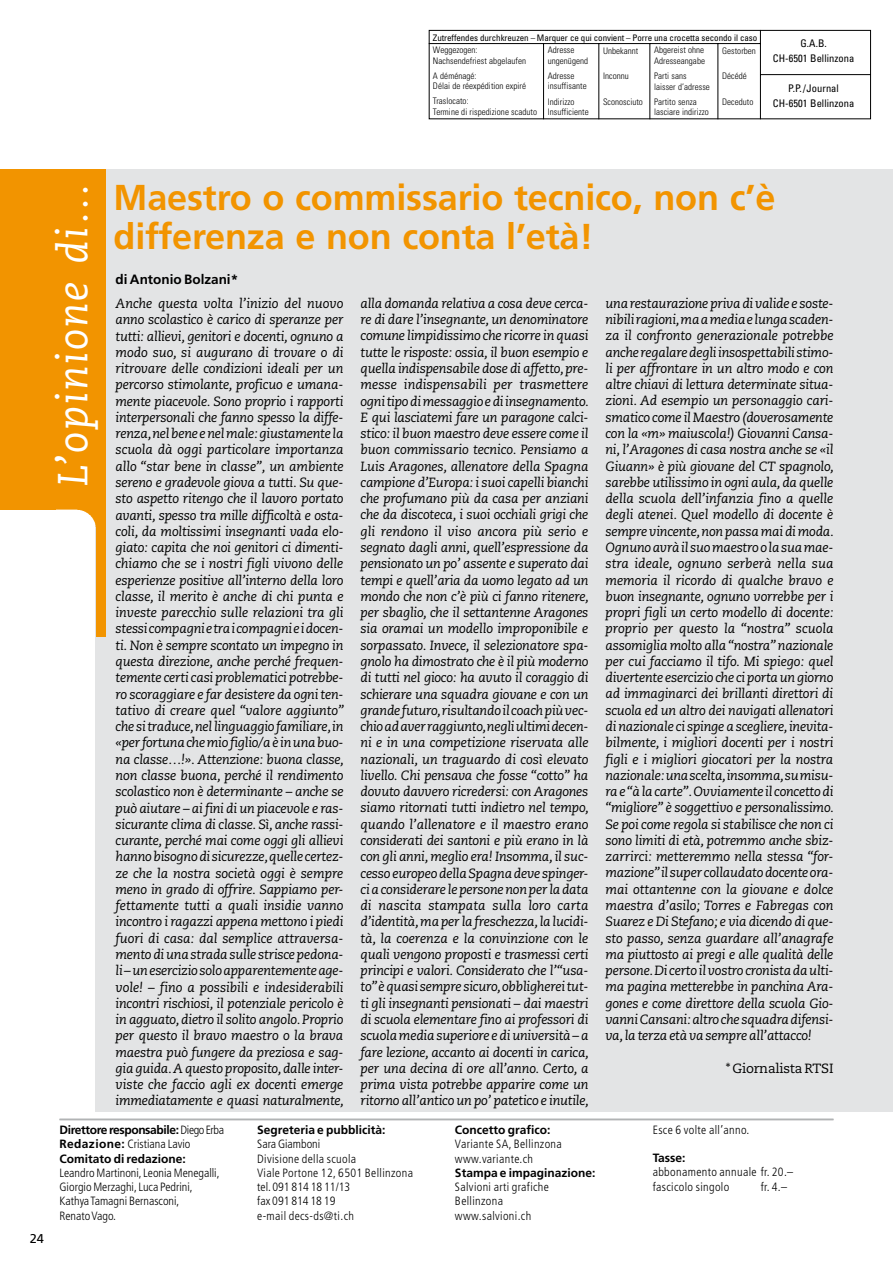
<style>
.page{position:relative;width:893px;height:1263px;background:#fff}
.page>*{position:absolute;margin:0;border:0;box-sizing:border-box;transform-origin:0 0}
.t1{font:italic 42px "Caecilia";letter-spacing:.05em;color:#fff}
.t2{font:700 36px/39px "Frutiger";letter-spacing:-.005em;color:#f29400}
.t3{font:700 13.5px "Frutiger";color:#000}
.t4{font:italic 13.35px/16.2px "Caecilia";letter-spacing:-.015em;color:#000;text-align:justify}
.t5{font:13.35px "Caecilia";letter-spacing:-.015em;color:#000}
.t6{font:12.75px "Frutiger";color:#000}
.t7{font:300 condensed 12px/14.2px "Frutiger";letter-spacing:.03em;color:#000}
.t8{font:300 condensed 12px/14.2px "Frutiger";color:#000}
.t9{font:condensed 10.5px/15px "Univers";letter-spacing:.005em;color:#000;text-align:center}
.t10{font:300 condensed 9px/10.5px "Univers";letter-spacing:.005em;color:#000}
.t11{font:condensed 9px/12.8px "Univers";letter-spacing:-.01em;color:#000}
.s1{font-weight:300}
.s2{font-weight:700;font-stretch:normal}
</style>
<div class="page">
<div style="left:96px;top:169px;width:797px;height:943px;background:#e3e4e5"></div>
<div style="left:429px;top:30px;width:442px;height:89px;border:1px solid #000"></div>
<hr style="left:429px;top:43px;width:331px;height:1px;background:#000">
<hr style="left:543px;top:44px;width:1px;height:75px;background:#000">
<hr style="left:598px;top:44px;width:1px;height:75px;background:#000">
<hr style="left:649px;top:44px;width:1px;height:75px;background:#000">
<hr style="left:717px;top:44px;width:1px;height:75px;background:#000">
<hr style="left:760px;top:30px;width:1px;height:89px;background:#000">
<hr style="left:760px;top:74px;width:111px;height:1px;background:#000">
<hr style="left:60px;top:1119px;width:773px;height:1px;background:#b1b3b4">
<div style="left:0;top:169px;width:56px;height:341px;background:#f29400"></div>
<img style="left:56px;top:169px;width:50px;height:467px">
<p class="t11" style="left:548px;top:31px;width:211px;text-indent:-115px">Zutreffendes durchkreuzen – Marquer ce qui convient – Porre una crocetta secondo il caso<br><span class="s1">Adresse</span></p>
<p class="t10" style="left:548px;top:53px;width:42px;line-height:15px">ungenügend<br>Adresse</p>
<p class="t10" style="left:548px;top:79px;width:40px;line-height:15px">insuffisante<br>Indirizzo</p>
<p class="t10" style="left:548px;top:106px;width:42px">Insufficiente</p>
<p class="t10" style="left:722px;top:45px;width:35px">Gestorben</p>
<p class="t10" style="left:722px;top:70px;width:26px">Décédé</p>
<p class="t10" style="left:722px;top:96px;width:33px">Deceduto</p>
<p class="t10" style="left:433px;top:45px;width:95px">Weggezogen:<br>Nachsendefriest abgelaufen</p>
<p class="t10" style="left:433px;top:70px;width:95px">A déménagé:<br>Délai de réexpédition expiré</p>
<p class="t10" style="left:433px;top:96px;width:106px">Traslocato:<br>Termine di rispedizione scaduto</p>
<p class="t10" style="left:654px;top:45px;width:52px">Abgereist ohne<br>Adresseangabe</p>
<p class="t10" style="left:654px;top:70px;width:57px">Parti sans laisser d’adresse</p>
<p class="t10" style="left:654px;top:96px;width:56px">Partito senza lasciare indirizzo</p>
<p class="t10" style="left:603px;top:45px;width:37px">Unbekannt</p>
<p class="t10" style="left:603px;top:70px;width:27px">Inconnu</p>
<p class="t10" style="left:603px;top:96px;width:41px">Sconosciuto</p>
<p class="t9" style="left:773px;top:35px;width:83px">G.A.B.<br>CH-6501 Bellinzona</p>
<p class="t9" style="left:773px;top:80px;width:83px">P.P./Journal<br>CH-6501 Bellinzona</p>
<p class="t6" style="left:30px;top:1231px;width:16px">24</p>
<p class="t1" style="left:49px;top:486px;width:305px;rotate:-90deg">L’opinione di…</p>
<p class="t2" style="left:114px;top:178px;width:663px">Maestro o commissario tecnico, non c’è differenza e non conta l’età!</p>
<p class="t3" style="left:116px;top:272px;width:124px">di Antonio Bolzani*</p>
<p class="t4" style="left:116px;top:296px;width:230px">Anche questa volta l’inizio del nuovo anno scolastico è carico di speranze per tutti: allievi, genitori e docenti, ognuno a modo suo, si augurano di trovare o di ritrovare delle condizioni ideali per un percorso stimolante, proficuo e umana&shy;mente piacevole. Sono proprio i rapporti interpersonali che fanno spesso la diffe&shy;renza, nel bene e nel male: giustamente la scuola dà oggi particolare importanza allo “star bene in classe”, un ambiente sereno e gradevole giova a tutti. Su que&shy;sto aspetto ritengo che il lavoro portato avanti, spesso tra mille difficoltà e osta&shy;coli, da moltissimi insegnanti vada elo&shy;giato: capita che noi genitori ci dimenti&shy;chiamo che se i nostri figli vivono delle esperienze positive all’interno della loro classe, il merito è anche di chi punta e investe parecchio sulle relazioni tra gli stessi compagni e tra i compagni e i docen&shy;ti. Non è sempre scontato un impegno in questa direzione, anche perché frequen&shy;temente certi casi problematici potrebbe&shy;ro scoraggiare e far desistere da ogni ten&shy;tativo di creare quel “valore aggiunto” che si traduce, nel linguaggio familiare, in «per fortuna che mio figlio/a è in una buo&shy;na classe…!». Attenzione: buona classe, non classe buona, perché il rendimento scolastico non è determinante – anche se può aiutare – ai fini di un piacevole e ras&shy;sicurante clima di classe. Sì, anche rassi&shy;curante, perché mai come oggi gli allievi hanno bisogno di sicurezze, quelle certez&shy;ze che la nostra società oggi è sempre meno in grado di offrire. Sappiamo per&shy;fettamente tutti a quali insidie vanno incontro i ragazzi appena mettono i piedi fuori di casa: dal semplice attraversa&shy;mento di una strada sulle strisce pedona&shy;li – un esercizio solo apparentemente age&shy;vole! – fino a possibili e indesiderabili incontri rischiosi, il potenziale pericolo è in agguato, dietro il solito angolo. Proprio per questo il bravo maestro o la brava maestra può fungere da preziosa e sag&shy;gia guida. A questo proposito, dalle inter&shy;viste che faccio agli ex docenti emerge immediatamente e quasi naturalmente,</p>
<p class="t4" style="left:360px;top:295px;width:230px">alla domanda relativa a cosa deve cerca&shy;re di dare l’insegnante, un denominatore comune limpidissimo che ricorre in quasi tutte le risposte: ossia, il buon esempio e quella indispensabile dose di affetto, pre&shy;messe indispensabili per trasmettere ogni tipo di messaggio e di insegnamento.<br>E qui lasciatemi fare un paragone calci&shy;stico: il buon maestro deve essere come il buon commissario tecnico. Pensiamo a Luis Aragones, allenatore della Spagna campione d’Europa: i suoi capelli bianchi che profumano più da casa per anziani che da discoteca, i suoi occhiali grigi che gli rendono il viso ancora più serio e segnato dagli anni, quell’espressione da pensionato un po’ assente e superato dai tempi e quell’aria da uomo legato ad un mondo che non c’è più ci fanno ritenere, per sbaglio, che il settantenne Aragones sia oramai un modello improponibile e sorpassato. Invece, il selezionatore spa&shy;gnolo ha dimostrato che è il più moderno di tutti nel gioco: ha avuto il coraggio di schierare una squadra giovane e con un grande futuro, risultando il coach più vec&shy;chio ad aver raggiunto, negli ultimi decen&shy;ni e in una competizione riservata alle nazionali, un traguardo di così elevato livello. Chi pensava che fosse “cotto” ha dovuto davvero ricredersi: con Aragones siamo ritornati tutti indietro nel tempo, quando l’allenatore e il maestro erano considerati dei santoni e più erano in là con gli anni, meglio era! Insomma, il suc&shy;cesso europeo della Spagna deve spinger&shy;ci a considerare le persone non per la data di nascita stampata sulla loro carta d’identità, ma per la freschezza, la lucidi&shy;tà, la coerenza e la convinzione con le quali vengono proposti e trasmessi certi principi e valori. Considerato che l’“usa&shy;to” è quasi sempre sicuro, obbligherei tut&shy;ti gli insegnanti pensionati – dai maestri di scuola elementare fino ai professori di scuola media superiore e di università – a fare lezione, accanto ai docenti in carica, per una decina di ore all’anno. Certo, a prima vista potrebbe apparire come un ritorno all’antico un po’ patetico e inutile,</p>
<p class="t4" style="left:605px;top:295px;width:230px">una restaurazione priva di valide e soste&shy;nibili ragioni, ma a media e lunga scaden&shy;za il confronto generazionale potrebbe anche regalare degli insospettabili stimo&shy;li per affrontare in un altro modo e con altre chiavi di lettura determinate situa&shy;zioni. Ad esempio un personaggio cari&shy;smatico come il Maestro (doverosamente con la «m» maiuscola!) Giovanni Cansa&shy;ni, l’Aragones di casa nostra anche se «il Giuann» è più giovane del CT spagnolo, sarebbe utilissimo in ogni aula, da quelle della scuola dell’infanzia fino a quelle degli atenei. Quel modello di docente è sempre vincente, non passa mai di moda.<br>Ognuno avrà il suo maestro o la sua mae&shy;stra ideale, ognuno serberà nella sua memoria il ricordo di qualche bravo e buon insegnante, ognuno vorrebbe per i propri figli un certo modello di docente: proprio per questo la “nostra” scuola assomiglia molto alla “nostra” nazionale per cui facciamo il tifo. Mi spiego: quel divertente esercizio che ci porta un giorno ad immaginarci dei brillanti direttori di scuola ed un altro dei navigati allenatori di nazionale ci spinge a scegliere, inevita&shy;bilmente, i migliori docenti per i nostri figli e i migliori giocatori per la nostra nazionale: una scelta, insomma, su misu&shy;ra e “à la carte”. Ovviamente il concetto di “migliore” è soggettivo e personalissimo.<br>Se poi come regola si stabilisce che non ci sono limiti di età, potremmo anche sbiz&shy;zarrirci: metteremmo nella stessa “for&shy;mazione” il super collaudato docente ora&shy;mai ottantenne con la giovane e dolce maestra d’asilo; Torres e Fabregas con Suarez e Di Stefano; e via dicendo di que&shy;sto passo, senza guardare all’anagrafe ma piuttosto ai pregi e alle qualità delle persone. Di certo il vostro cronista da ulti&shy;ma pagina metterebbe in panchina Ara&shy;gones e come direttore della scuola Gio&shy;vanni Cansani: altro che squadra difensi&shy;va, la terza età va sempre all’attacco!</p>
<p class="t5" style="left:726px;top:1060px;width:109px">* Giornalista RTSI</p>
<p class="t8" style="left:60px;top:1123px;width:166px"><span class="s2">Direttore responsabile:</span> Diego Erba<br><span class="s2">Redazione:</span> Cristiana Lavio<br><span class="s2">Comitato di redazione:<br></span>Leandro Martinoni, Leonia Menegalli,<br>Giorgio Merzaghi, Luca Pedrini,<br>Kathya Tamagni Bernasconi,<br>Renato Vago.</p>
<p class="t7" style="left:257px;top:1123px;width:157px"><span class="s2">Segreteria e pubblicità:<br></span>Sara Giamboni<br>Divisione della scuola<br>Viale Portone 12, 6501 Bellinzona tel. 091 814 18 11/13<br>fax 091 814 18 19<br>e-mail decs-ds@ti.ch</p>
<p class="t7" style="left:455px;top:1123px;width:142px"><span class="s2">Concetto grafico:<br></span>Variante SA, Bellinzona www.variante.ch<br><span class="s2">Stampa e impaginazione:<br></span>Salvioni arti grafiche<br>Bellinzona<br>www.salvioni.ch</p>
<p class="t7" style="left:653px;top:1122px;width:98px">Esce 6 volte all’anno.</p>
<p class="t7" style="left:653px;top:1151px;width:142px"><span class="s2">Tasse:<br></span>abbonamento annuale fr. 20.– fascicolo singolo</p>
<p class="t7" style="left:761px;top:1179px;width:28px">fr. 4.–</p>
</div>
